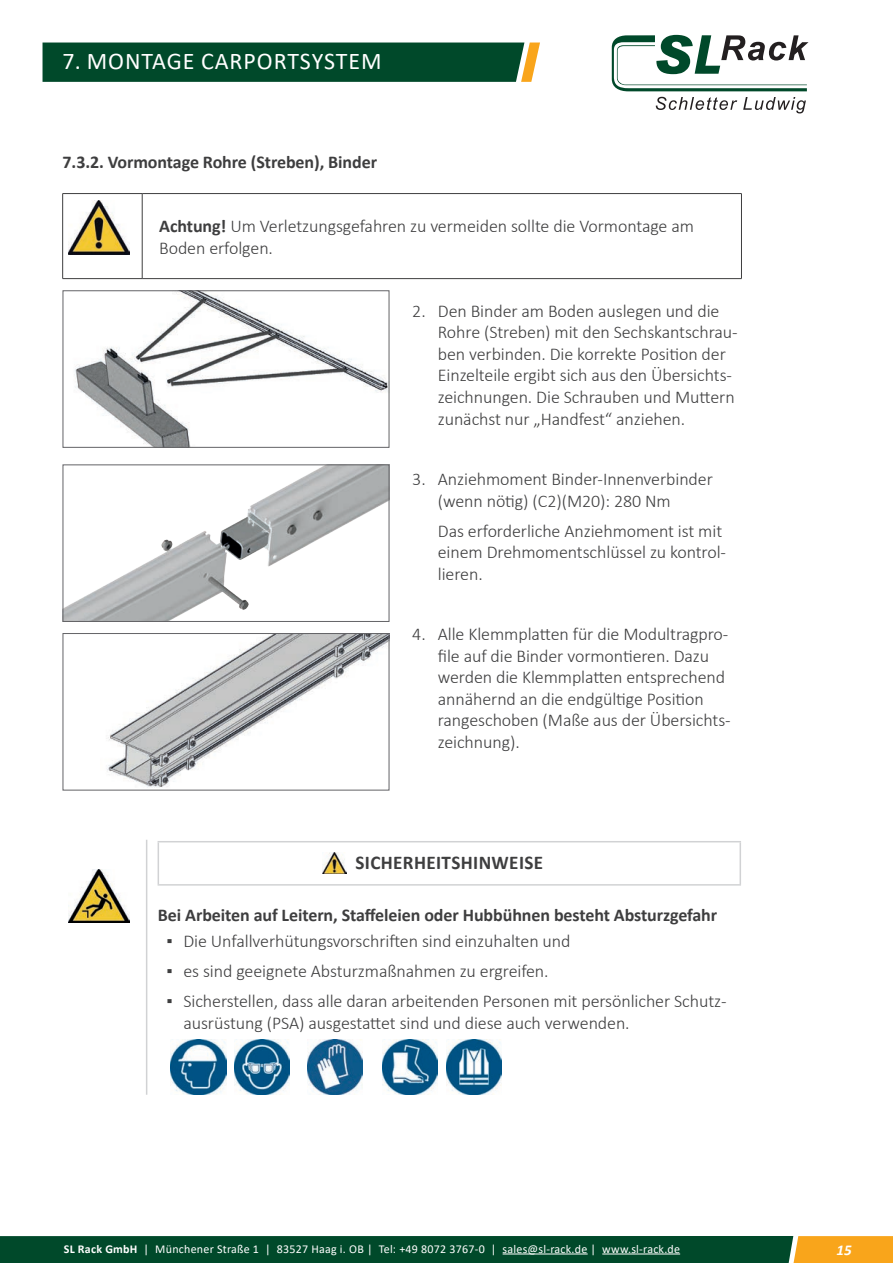
<style>
.page{position:relative;width:893px;height:1263px;background:#fff}
.page>*{position:absolute;margin:0;border:0;box-sizing:border-box;transform-origin:0 0}
.t1{font:24px "Calibri";letter-spacing:.04em;color:#fff}
.t2{font:700 19.5px "Calibri";letter-spacing:.02em;color:#3e3e3f}
.t3{font:300 18px/21.6px "Calibri";letter-spacing:-.005em;color:#3e3e3f}
.t4{font:700 18px "Calibri";letter-spacing:-.005em;color:#3e3e3f}
.t5{font:italic 700 15px "Calibri";color:#fff}
.t6{font:12px "Calibri";letter-spacing:.02em;color:#fff}
.s1{font-weight:700}
</style>
<div class="page">
<hr style="left:63px;top:193px;width:79px;height:1px;background:#3e3e3f">
<hr style="left:62px;top:194px;width:1px;height:85px;background:#3e3e3f">
<hr style="left:142px;top:193px;width:599px;height:1px;background:#3e3e3f">
<hr style="left:142px;top:194px;width:1px;height:85px;background:#3e3e3f">
<hr style="left:741px;top:194px;width:1px;height:85px;background:#3e3e3f">
<hr style="left:63px;top:278px;width:79px;height:1px;background:#3e3e3f">
<hr style="left:142px;top:278px;width:599px;height:1px;background:#3e3e3f">
<img style="left:68px;top:201px;width:61px;height:53px">
<img style="left:74px;top:292px;width:313px;height:154px">
<div style="left:63px;top:290px;width:326px;height:158px;border:1px solid #636366"></div>
<img style="left:106px;top:635px;width:281px;height:153px">
<div style="left:63px;top:633px;width:326px;height:157px;border:1px solid #636366"></div>
<hr style="left:158px;top:841px;width:583px;height:1px;background:#d1d2d4">
<hr style="left:158px;top:842px;width:1px;height:42px;background:#d1d2d4">
<hr style="left:740px;top:842px;width:1px;height:42px;background:#d1d2d4">
<hr style="left:158px;top:884px;width:583px;height:2px;background:#d1d2d4">
<img style="left:322px;top:853px;width:25px;height:21px">
<hr style="left:146px;top:840px;width:1px;height:255px;background:#d1d2d4">
<img style="left:68px;top:870px;width:61px;height:53px">
<img style="left:382px;top:1039px;width:55px;height:56px">
<img style="left:171px;top:1039px;width:55px;height:56px">
<img style="left:308px;top:1039px;width:55px;height:56px">
<img style="left:234px;top:1039px;width:55px;height:56px">
<img style="left:446px;top:1039px;width:55px;height:56px">
<img style="left:65px;top:466px;width:322px;height:154px">
<div style="left:63px;top:464px;width:326px;height:158px;border:1px solid #636366"></div>
<svg style="left:0;top:1236px;width:893px;height:27px;background:#1d552a"></svg>
<hr style="left:503px;top:1253px;width:85px;height:1px;background:#fff">
<hr style="left:602px;top:1253px;width:78px;height:1px;background:#fff">
<div style="left:43px;top:43px;width:497px;height:39px;background:#00492a"></div>
<svg style="left:656px;top:97px;width:81px;height:13px"></svg>
<svg style="left:743px;top:97px;width:63px;height:16px"></svg>
<svg style="left:612px;top:35px;width:196px;height:56px"></svg>
<h1 class="t1" style="left:63px;top:44px;width:321px">7. MONTAGE CARPORTSYSTEM</h1>
<p class="t4" style="left:63px;top:149px;width:316px">7.3.2. Vormontage Rohre (Streben), Binder</p>
<p class="t3" style="left:159px;top:215px;width:536px"><span class="s1">Achtung!</span> Um Verletzungsgefahren zu vermeiden sollte die Vormontage am<br>Boden erfolgen.</p>
<p class="t3" style="left:438px;top:300px;width:301px;text-indent:-26px">2. Den Binder am Boden auslegen und die Rohre (Streben) mit den Sechskantschrau&shy;ben verbinden. Die korrekte Position der Einzelteile ergibt sich aus den Übersichts&shy;zeichnungen. Die Schrauben und Muttern zunächst nur „Handfest“ anziehen.</p>
<p class="t3" style="left:438px;top:468px;width:277px;text-indent:-26px">3. Anziehmoment Binder-Innenverbinder (wenn nötig) (C2)(M20): 280 Nm</p>
<p class="t3" style="left:438px;top:520px;width:290px">Das erforderliche Anziehmoment ist mit einem Drehmomentschlüssel zu kontrol&shy;lieren.</p>
<p class="t3" style="left:438px;top:623px;width:294px;text-indent:-26px">4. Alle Klemmplatten für die Modultragpro&shy;file auf die Binder vormontieren. Dazu werden die Klemmplatten entsprechend annähernd an die endgültige Position rangeschoben (Maße aus der Übersichts&shy;zeichnung).</p>
<p class="t2" style="left:355px;top:849px;width:189px">SICHERHEITSHINWEISE</p>
<p class="t4" style="left:158px;top:903px;width:561px">Bei Arbeiten auf Leitern, Staffeleien oder Hubbühnen besteht Absturzgefahr</p>
<p class="t3" style="left:166px;top:930px;width:406px"><span class="s1">▪</span> Die Unfallverhütungsvorschriften sind einzuhalten und</p>
<p class="t3" style="left:166px;top:960px;width:384px"><span class="s1">▪</span> es sind geeignete Absturzmaßnahmen zu ergreifen.</p>
<p class="t3" style="left:183px;top:990px;width:545px;text-indent:-17px"><span class="s1">▪</span> Sicherstellen, dass alle daran arbeitenden Personen mit persönlicher Schutz&shy;ausrüstung (PSA) ausgestattet sind und diese auch verwenden.</p>
<p class="t6" style="left:64px;top:1240px;width:618px"><span class="s1">SL Rack GmbH</span> | Münchener Straße 1 | 83527 Haag i. OB | Tel: +49 8072 3767-0 | sales@sl-rack.de | www.sl-rack.de</p>
<p class="t5" style="left:836px;top:1239px;width:17px">15</p>
</div>
